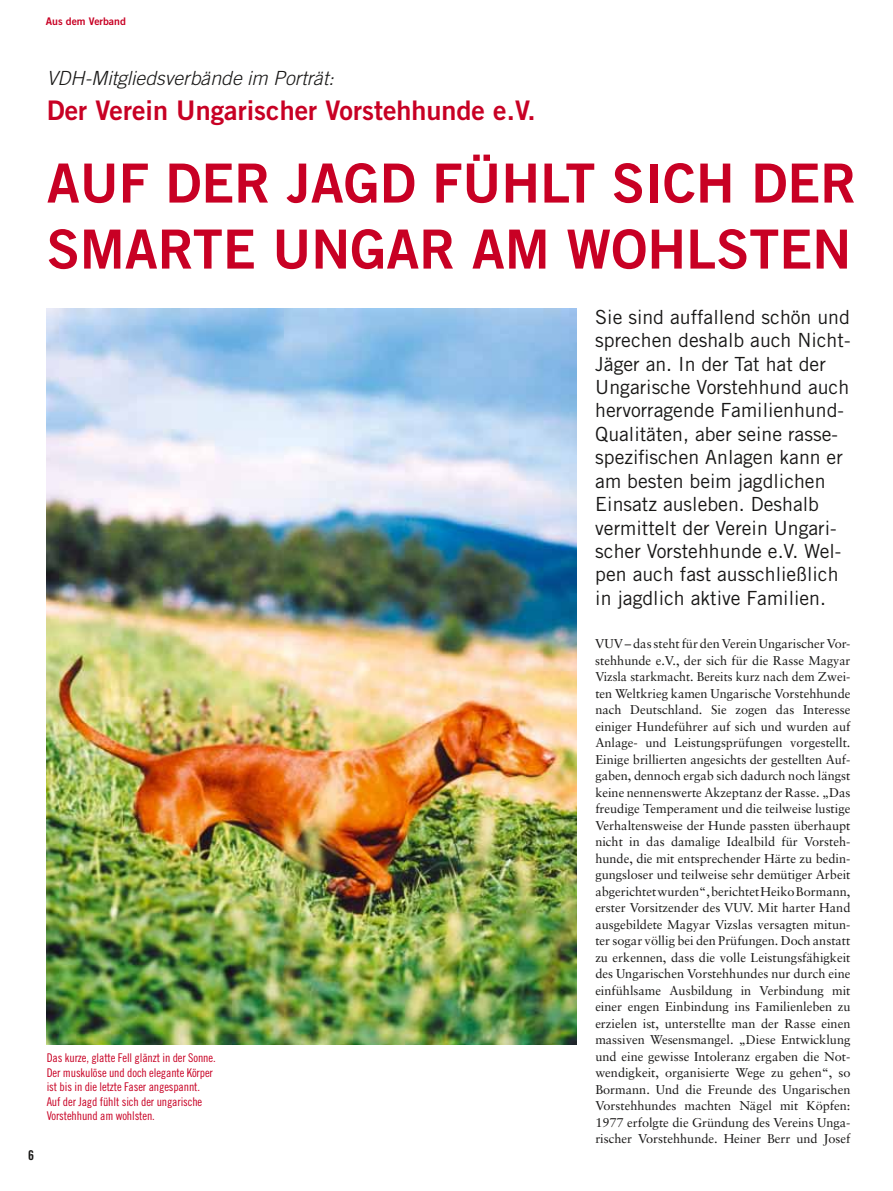
<style>
.page{position:relative;width:893px;height:1191px;background:#fff}
.page>*{position:absolute;margin:0;border:0;box-sizing:border-box;transform-origin:0 0}
.t1{font:54px/66px "Trade Gothic Bold Two";color:#c80024}
.t2{font:27px "Trade Gothic Bold Two";color:#c80024}
.t3{font:19.5px/23.4px "Trade Gothic";color:#181716}
.t4{font:italic 300 19.5px "Trade Gothic LT Std";color:#181716}
.t5{font:13.5px "Trade Gothic Bold Cond Twenty";color:#181716}
.t6{font:12.75px/16.5px "Sabon";color:#181716;text-align:justify}
.t7{font:12px/14.4px "Trade Gothic Cond Eighteen";letter-spacing:-.01em;color:#c80024}
.t8{font:10.5px "Trade Gothic Bold Two";color:#c80024}
</style>
<div class="page">
<img style="left:47px;top:309px;width:529px;height:735px">
<p class="t8" style="left:46px;top:14px;width:82px">Aus dem Verband</p>
<h3 class="t4" style="left:47px;top:66px;width:289px">VDH-Mitgliedsverbände im Porträt:</h3>
<h2 class="t2" style="left:47px;top:94px;width:490px">Der Verein Ungarischer Vorstehhunde e.V.</h2>
<h1 class="t1" style="left:47px;top:149px;width:811px">Au f der Jagd fühlt sich der smarte Ungar am wohlsten</h1>
<p class="t5" style="left:28px;top:1146px;width:7px">6</p>
<p class="t7" style="left:47px;top:1050px;width:170px">Das kurze, glatte Fell glänzt in der Sonne.<br>Der muskulöse und doch elegante Körper ist bis in die letzte Faser angespannt.<br>Auf der Jagd fühlt sich der ungarische Vorstehhund am wohlsten.</p>
<p class="t3" style="left:595px;top:305px;width:257px">Sie sind auffallend schön und sprechen deshalb auch Nicht-<br>Jäger an. In der Tat hat der<br>Ungarische Vorstehhund auch hervorragende Familienhund-<br>Qualitäten, aber seine rasse&shy;spezifischen Anlagen kann er am besten beim jagdlichen<br>Einsatz ausleben. Deshalb vermittelt der Verein Ungari&shy;scher Vorstehhunde e.V. Wel&shy;pen auch fast ausschließlich in jagdlich aktive Familien.</p>
<p class="t6" style="left:595px;top:635px;width:257px">VUV – das steht für den Verein Ungarischer Vor&shy;stehhunde e.V., der sich für die Rasse Magyar Vizsla starkmacht. Bereits kurz nach dem Zwei&shy;ten Weltkrieg kamen Ungarische Vorstehhunde nach Deutschland. Sie zogen das Interesse einiger Hundeführer auf sich und wurden auf Anlage- und Leistungsprüfungen vorgestellt.<br>Einige brillierten angesichts der gestellten Auf&shy;gaben, dennoch ergab sich dadurch noch längst keine nennenswerte Akzeptanz der Rasse. „Das freudige Temperament und die teilweise lustige Verhaltensweise der Hunde passten überhaupt nicht in das damalige Idealbild für Vorsteh&shy;hunde, die mit entsprechender Härte zu bedin&shy;gungsloser und teilweise sehr demütiger Arbeit abgerichtet wurden“, berichtet Heiko Bormann, erster Vorsitzender des VUV. Mit harter Hand ausgebildete Magyar Vizslas versagten mitun&shy;ter sogar völlig bei den Prüfungen. Doch anstatt zu erkennen, dass die volle Leistungsfähigkeit des Ungarischen Vorstehhundes nur durch eine einfühlsame Ausbildung in Verbindung mit einer engen Einbindung ins Familienleben zu erzielen ist, unterstellte man der Rasse einen massiven Wesensmangel. „Diese Entwicklung und eine gewisse Intoleranz ergaben die Not&shy;wendigkeit, organisierte Wege zu gehen“, so Bormann. Und die Freunde des Ungarischen Vorstehhundes machten Nägel mit Köpfen:<br>1977 erfolgte die Gründung des Vereins Unga&shy;rischer Vorstehhunde. Heiner Berr und Josef</p>
</div>
